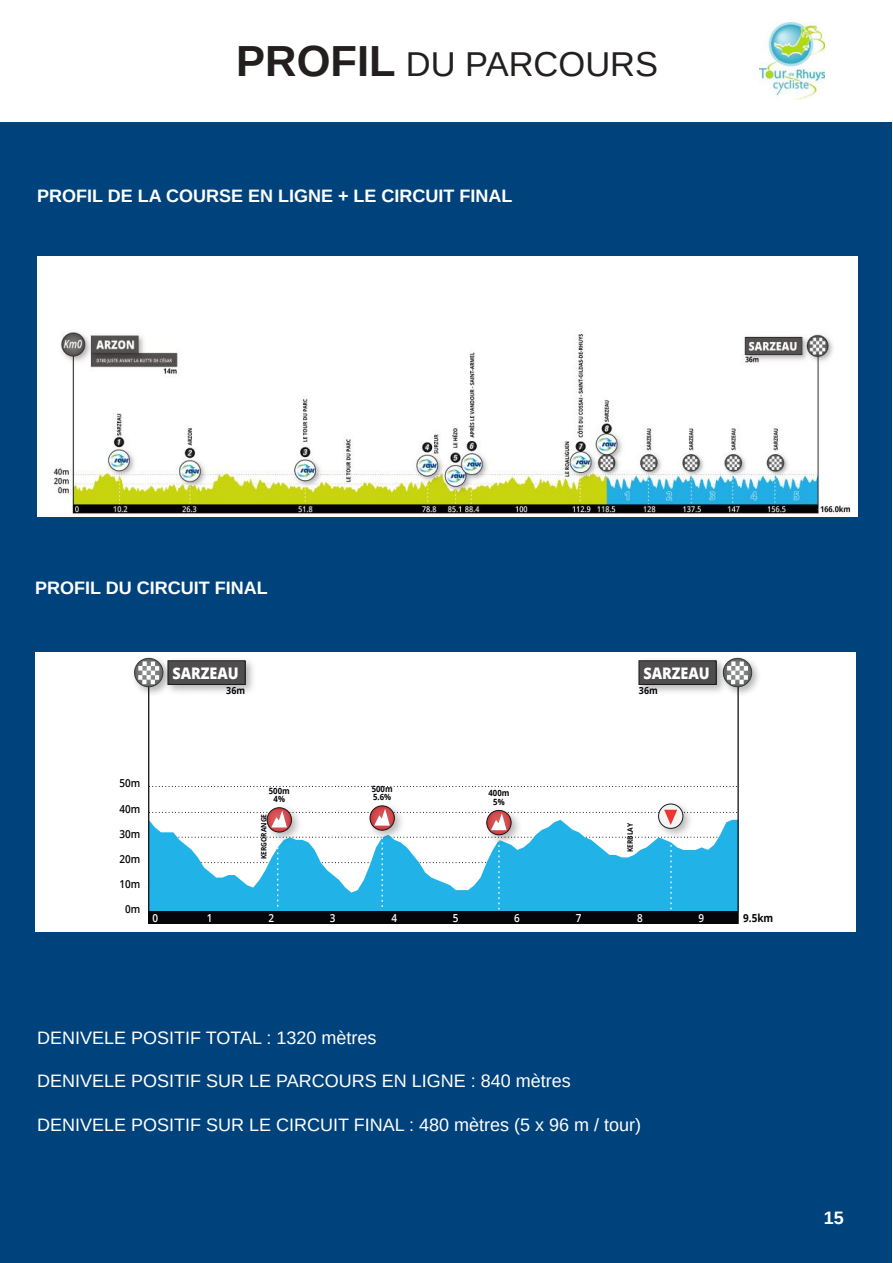
<style>
.page{position:relative;width:893px;height:1263px;background:#fff}
.page>*{position:absolute;margin:0;border:0;box-sizing:border-box;transform-origin:0 0}
.t1{font:34.5px "Arimo";color:#241f1f}
.t2{font:18px "Arimo";color:#fff}
.t3{font:700 18px "Arimo";color:#fff}
.t4{font:800 15.9px "Open Sans";color:#fff;scale:.9 1}
.t5{font:600 11.1px "Open Sans";color:#05050a;scale:.9 1}
.t6{font:600 11.1px "Open Sans";color:#fff;scale:.9 1}
.t7{font:700 11.1px "Open Sans";color:#05050a;scale:.9 1}
.t8{font:700 9.75px "Open Sans";color:#05050a;scale:.9 1}
.t9{font:700 8.55px/8.6px "Open Sans";color:#05050a;text-align:center;scale:.9 1}
.t10{font:700 7.35px "Open Sans";color:#05050a;scale:.9 1}
.s1{font-weight:700;font-size:43.5px}
</style>
<div class="page">
<div style="left:0;top:0;width:891px;height:1263px;background:#00427c"></div>
<div style="left:1px;top:0;width:892px;height:121px;background:#fff"></div>
<img style="left:759px;top:22px;width:65px;height:77px">
<img style="left:37px;top:257px;width:820px;height:259px">
<div style="left:35px;top:652px;width:820px;height:279px;background:#fff"></div>
<svg style="left:149px;top:786px;width:588px;height:1px"></svg>
<svg style="left:149px;top:830px;width:588px;height:7px"></svg>
<div style="left:149px;top:911px;width:589px;height:13px;background:#05050a"></div>
<hr style="left:737px;top:686px;width:2px;height:238px;background:#05050a">
<img style="left:730px;top:657px;width:29px;height:43px">
<svg style="left:723px;top:658px;width:29px;height:29px"></svg>
<div style="left:723px;top:658px;width:29px;height:29px;border:1px solid #fff;border-radius:50%"></div>
<svg style="left:730px;top:661px;width:18px;height:23px"></svg>
<img style="left:639px;top:660px;width:91px;height:32px">
<div style="left:639px;top:661px;width:77px;height:23px;background:#4f4d4e"></div>
<div style="left:638px;top:660px;width:79px;height:25px;border:1px solid #191e1e"></div>
<hr style="left:148px;top:686px;width:1px;height:238px;background:#05050a">
<img style="left:176px;top:660px;width:77px;height:32px">
<div style="left:168px;top:661px;width:77px;height:23px;background:#4f4d4e"></div>
<div style="left:168px;top:660px;width:78px;height:25px;border:1px solid #191e1e"></div>
<img style="left:651px;top:803px;width:47px;height:34px">
<svg style="left:658px;top:804px;width:25px;height:5px"></svg>
<div style="left:658px;top:804px;width:25px;height:24px;border:1px solid #181d1f;border-radius:50%"></div>
<img style="left:260px;top:807px;width:47px;height:30px">
<svg style="left:267px;top:808px;width:24px;height:24px"></svg>
<div style="left:267px;top:807px;width:25px;height:25px;border:1px solid #181d1f;border-radius:50%"></div>
<img style="left:363px;top:805px;width:46px;height:32px">
<svg style="left:370px;top:806px;width:24px;height:3px"></svg>
<div style="left:370px;top:806px;width:25px;height:24px;border:1px solid #181d1f;border-radius:50%"></div>
<svg style="left:148px;top:837px;width:591px;height:76px"></svg>
<img style="left:480px;top:830px;width:46px;height:20px">
<svg style="left:487px;top:830px;width:24px;height:5px"></svg>
<div style="left:487px;top:810px;width:24px;height:25px;border:1px solid #181d1f;border-radius:50%"></div>
<svg style="left:149px;top:809px;width:590px;height:21px"></svg>
<img style="left:134px;top:657px;width:42px;height:43px">
<svg style="left:135px;top:658px;width:28px;height:29px"></svg>
<div style="left:134px;top:658px;width:29px;height:29px;border:1px solid #fff;border-radius:50%"></div>
<svg style="left:138px;top:661px;width:21px;height:23px"></svg>
<h1 class="t1" style="left:236px;top:43px;width:423px"><span class="s1">PROFIL</span> DU PARCOURS</h1>
<p class="t3" style="left:37px;top:184px;width:477px">PROFIL DE LA COURSE EN LIGNE + LE CIRCUIT FINAL</p>
<p class="t3" style="left:35px;top:575px;width:234px">PROFIL DU CIRCUIT FINAL</p>
<p class="t4" style="left:172px;top:661px;width:75px">SARZEAU</p>
<p class="t4" style="left:643px;top:661px;width:75px">SARZEAU</p>
<p class="t8" style="left:226px;top:684px;width:22px">36m</p>
<p class="t8" style="left:639px;top:684px;width:22px">36m</p>
<p class="t5" style="left:120px;top:776px;width:25px">50m</p>
<p class="t5" style="left:120px;top:801px;width:25px">40m</p>
<p class="t5" style="left:120px;top:826px;width:25px">30m</p>
<p class="t5" style="left:120px;top:851px;width:25px">20m</p>
<p class="t5" style="left:120px;top:876px;width:25px">10m</p>
<p class="t5" style="left:125px;top:901px;width:18px">0m</p>
<p class="t9" style="left:269px;top:786px;width:25px">500m<br>4%</p>
<p class="t9" style="left:372px;top:784px;width:25px;text-align:left">500m<br>5.6%</p>
<p class="t9" style="left:488px;top:789px;width:25px">400m<br>5%</p>
<p class="t10" style="left:259px;top:859px;width:52px;rotate:-90deg">KERGORANGE</p>
<p class="t10" style="left:625px;top:852px;width:34px;rotate:-90deg">KERBLAY</p>
<p class="t6" style="left:152px;top:910px;width:8px">0</p>
<p class="t6" style="left:207px;top:910px;width:8px">1</p>
<p class="t6" style="left:268px;top:910px;width:8px">2</p>
<p class="t6" style="left:330px;top:910px;width:8px">3</p>
<p class="t6" style="left:391px;top:910px;width:8px">4</p>
<p class="t6" style="left:453px;top:910px;width:8px">5</p>
<p class="t6" style="left:514px;top:910px;width:8px">6</p>
<p class="t6" style="left:576px;top:910px;width:8px">7</p>
<p class="t6" style="left:637px;top:910px;width:8px">8</p>
<p class="t6" style="left:699px;top:910px;width:8px">9</p>
<p class="t7" style="left:743px;top:910px;width:35px">9.5km</p>
<p class="t2" style="left:37px;top:1026px;width:341px">DENIVELE POSITIF TOTAL : 1320 mètres</p>
<p class="t2" style="left:37px;top:1070px;width:535px">DENIVELE POSITIF SUR LE PARCOURS EN LIGNE : 840 mètres</p>
<p class="t2" style="left:37px;top:1113px;width:606px">DENIVELE POSITIF SUR LE CIRCUIT FINAL : 480 mètres (5 x 96 m / tour)</p>
<p class="t3" style="left:824px;top:1205px;width:22px">15</p>
</div>
